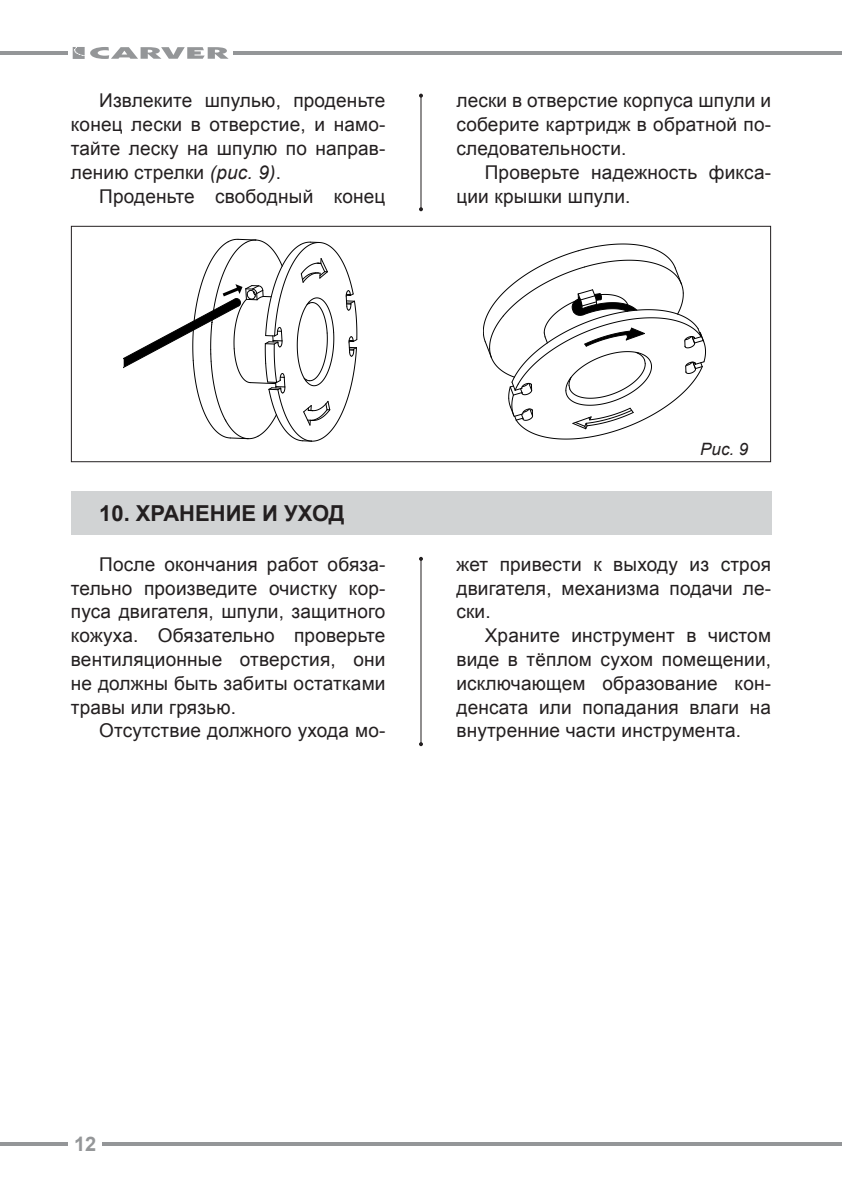
<style>
.page{position:relative;width:842px;height:1191px;background:#fff}
.page>*{position:absolute;margin:0;border:0;box-sizing:border-box;transform-origin:0 0}
.t1{font:700 22px "Arial";color:#231f20}
.t2{font:700 20px "Arial";color:#949698}
.t3{font:19px/23.8px "Arial";letter-spacing:.01em;color:#231f20;text-align:justify}
.t4{font:italic 17px "Arial";color:#231f20}
.s1{font-style:italic}
</style>
<div class="page">
<hr style="left:234px;top:51px;width:608px;height:4px;background:#949698">
<hr style="left:102px;top:1142px;width:740px;height:3px;background:#949698">
<hr style="left:0;top:51px;width:68px;height:4px;background:#949698">
<svg style="left:0;top:1142px;width:68px;height:3px"></svg>
<svg style="left:73px;top:47px;width:156px;height:12px"></svg>
<div style="left:71px;top:491px;width:700px;height:43px;background:#d1d3d4"></div>
<hr style="left:420px;top:559px;width:1px;height:185px;background:#231f20">
<svg style="left:419px;top:557px;width:4px;height:4px"></svg>
<svg style="left:419px;top:742px;width:4px;height:4px"></svg>
<hr style="left:420px;top:96px;width:1px;height:113px;background:#231f20">
<svg style="left:419px;top:94px;width:4px;height:4px"></svg>
<svg style="left:419px;top:207px;width:4px;height:4px"></svg>
<svg style="left:124px;top:238px;width:234px;height:204px"></svg>
<svg style="left:483px;top:243px;width:223px;height:196px"></svg>
<div style="left:71px;top:226px;width:700px;height:236px;border:1px solid #231f20"></div>
<p class="t3" style="left:71px;top:89px;width:316px;text-indent:28px">Извлеките шпулью, проденьте конец лески в отверстие, и намо&shy;тайте леску на шпулю по направ&shy;лению стрелки <span class="s1">(рис. 9)</span>.</p>
<p class="t3" style="left:99px;top:184px;width:288px">Проденьте свободный конец</p>
<p class="t3" style="left:456px;top:89px;width:316px">лески в отверстие корпуса шпули и соберите картридж в обратной по&shy;следовательности.</p>
<p class="t3" style="left:456px;top:160px;width:316px;text-indent:28px">Проверьте надежность фикса&shy;ции крышки шпули.</p>
<p class="t1" style="left:99px;top:498px;width:247px">10. ХРАНЕНИЕ И УХОД</p>
<p class="t3" style="left:71px;top:552px;width:316px;text-indent:28px">После окончания работ обяза&shy;тельно произведите очистку кор&shy;пуса двигателя, шпули, защитного кожуха. Обязательно проверьте вентиляционные отверстия, они не должны быть забиты остатками травы или грязью.</p>
<p class="t3" style="left:99px;top:719px;width:288px">Отсутствие должного ухода мо-</p>
<p class="t4" style="left:700px;top:438px;width:50px">Рис. 9</p>
<p class="t3" style="left:456px;top:552px;width:316px">жет привести к выходу из строя двигателя, механизма подачи ле&shy;ски.</p>
<p class="t3" style="left:456px;top:624px;width:316px;text-indent:28px">Храните инструмент в чистом виде в тёплом сухом помещении, исключающем образование кон&shy;денсата или попадания влаги на внутренние части инструмента.</p>
<p class="t2" style="left:74px;top:1130px;width:24px">12</p>
</div>
